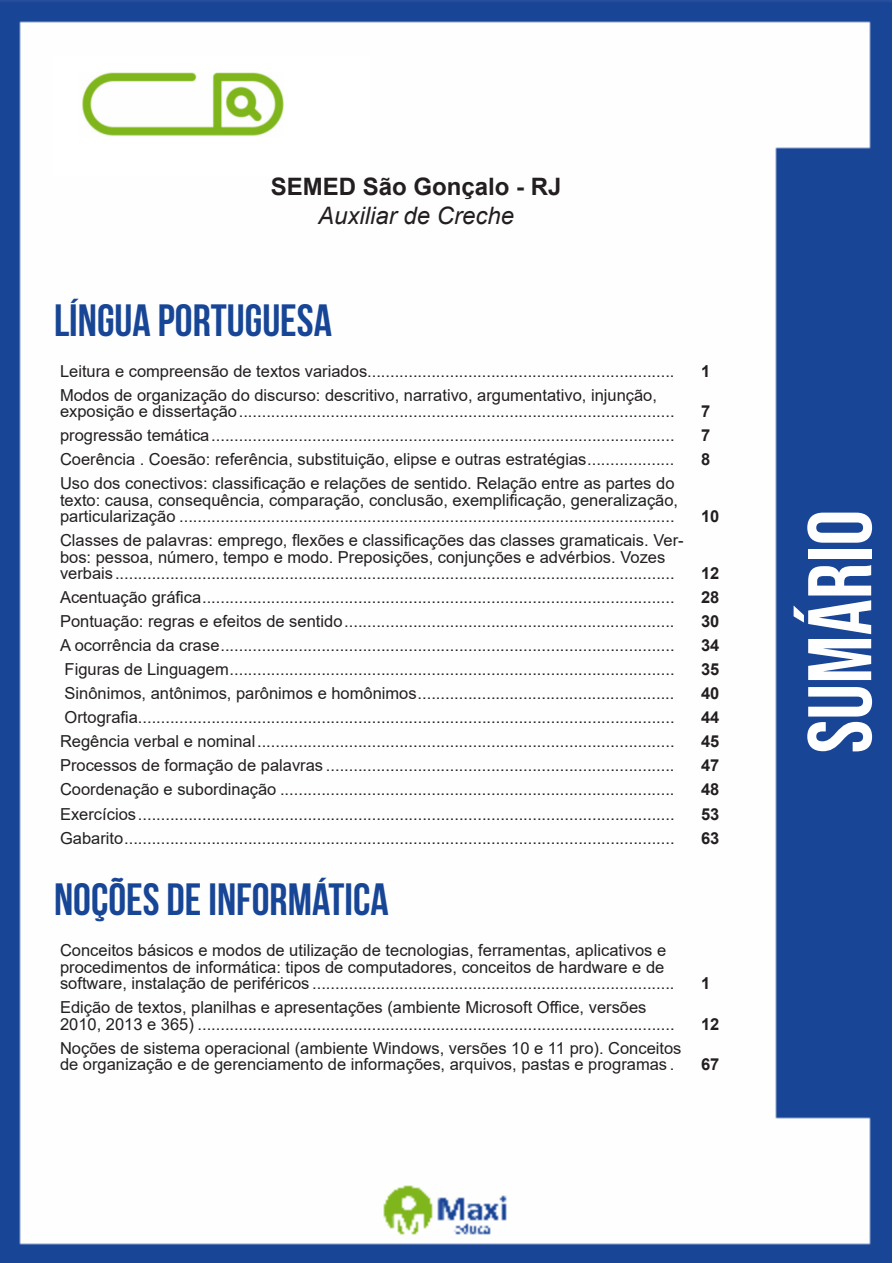
<style>
.page{position:relative;width:893px;height:1263px;background:#fff}
.page>*{position:absolute;margin:0;border:0;box-sizing:border-box;transform-origin:0 0}
.t1{font:90px "Bebas Neue";color:#fff}
.t2{font:700 45px "Bebas Neue";color:#184696}
.t3{font:700 24px "Arial";color:#231f20}
.t4{font:italic 24px "Arial";color:#231f20}
.ALTERNATIVAS{font:16.5px/16.5px "Arial";color:#231f20}
.INDICE{font:700 16.5px "Arial";color:#231f20}
</style>
<div class="page">
<img style="left:0;top:0;width:892px;height:1263px">
<div style="left:53px;top:55px;width:317px;height:121px;background:#fff"></div>
<img style="left:82px;top:72px;width:201px;height:64px">
<p class="t3" style="left:271px;top:170px;width:292px">SEMED São Gonçalo - RJ</p>
<p class="t4" style="left:318px;top:200px;width:198px">Auxiliar de Creche</p>
<p class="t2" style="left:54px;top:295px;width:279px">LÍNGUA PORTUGUESA</p>
<p class="ALTERNATIVAS" style="left:60px;top:363px;width:616px">Leitura e compreensão de textos variados...................................................................</p>
<p class="INDICE" style="left:701px;top:359px;width:11px">1</p>
<p class="ALTERNATIVAS" style="left:60px;top:387px;width:616px">Modos de organização do discurso: descritivo, narrativo, argumentativo, injunção, exposição e dissertação...............................................................................................</p>
<p class="INDICE" style="left:701px;top:400px;width:11px">7</p>
<p class="ALTERNATIVAS" style="left:60px;top:427px;width:616px">progressão temática.....................................................................................................</p>
<p class="INDICE" style="left:701px;top:424px;width:11px">7</p>
<p class="ALTERNATIVAS" style="left:60px;top:451px;width:616px">Coerência . Coesão: referência, substituição, elipse e outras estratégias...................</p>
<p class="INDICE" style="left:701px;top:448px;width:11px">8</p>
<p class="ALTERNATIVAS" style="left:60px;top:475px;width:620px">Uso dos conectivos: classificação e relações de sentido. Relação entre as partes do texto: causa, consequência, comparação, conclusão, exemplificação, generalização, particularização ............................................................................................................</p>
<p class="INDICE" style="left:701px;top:505px;width:20px">10</p>
<p class="ALTERNATIVAS" style="left:60px;top:532px;width:625px">Classes de palavras: emprego, flexões e classificações das classes gramaticais. Ver&shy;bos: pessoa, número, tempo e modo. Preposições, conjunções e advérbios. Vozes verbais..........................................................................................................................</p>
<p class="INDICE" style="left:701px;top:562px;width:20px">12</p>
<p class="ALTERNATIVAS" style="left:60px;top:589px;width:616px">Acentuação gráfica.......................................................................................................</p>
<p class="INDICE" style="left:701px;top:586px;width:20px">28</p>
<p class="ALTERNATIVAS" style="left:60px;top:613px;width:616px">Pontuação: regras e efeitos de sentido........................................................................</p>
<p class="INDICE" style="left:701px;top:610px;width:20px">30</p>
<p class="ALTERNATIVAS" style="left:60px;top:637px;width:616px">A ocorrência da crase...................................................................................................</p>
<p class="INDICE" style="left:701px;top:634px;width:20px">34</p>
<p class="ALTERNATIVAS" style="left:65px;top:661px;width:611px">Figuras de Linguagem.................................................................................................</p>
<p class="INDICE" style="left:701px;top:658px;width:20px">35</p>
<p class="ALTERNATIVAS" style="left:65px;top:685px;width:611px">Sinônimos, antônimos, parônimos e homônimos........................................................</p>
<p class="INDICE" style="left:701px;top:682px;width:20px">40</p>
<p class="ALTERNATIVAS" style="left:65px;top:709px;width:612px">Ortografia.....................................................................................................................</p>
<p class="INDICE" style="left:701px;top:706px;width:20px">44</p>
<p class="ALTERNATIVAS" style="left:60px;top:733px;width:616px">Regência verbal e nominal...........................................................................................</p>
<p class="INDICE" style="left:701px;top:730px;width:20px">45</p>
<p class="ALTERNATIVAS" style="left:60px;top:757px;width:616px">Processos de formação de palavras ............................................................................</p>
<p class="INDICE" style="left:701px;top:754px;width:20px">47</p>
<p class="ALTERNATIVAS" style="left:60px;top:781px;width:616px">Coordenação e subordinação ......................................................................................</p>
<p class="INDICE" style="left:701px;top:778px;width:20px">48</p>
<p class="ALTERNATIVAS" style="left:60px;top:806px;width:616px">Exercícios.....................................................................................................................</p>
<p class="INDICE" style="left:701px;top:803px;width:20px">53</p>
<p class="ALTERNATIVAS" style="left:60px;top:830px;width:616px">Gabarito........................................................................................................................</p>
<p class="INDICE" style="left:701px;top:827px;width:20px">63</p>
<p class="t2" style="left:54px;top:875px;width:336px">NOÇÕES DE INFORMÁTICA</p>
<p class="ALTERNATIVAS" style="left:60px;top:942px;width:616px">Conceitos básicos e modos de utilização de tecnologias, ferramentas, aplicativos e procedimentos de informática: tipos de computadores, conceitos de hardware e de software, instalação de periféricos ...............................................................................</p>
<p class="INDICE" style="left:701px;top:972px;width:11px">1</p>
<p class="ALTERNATIVAS" style="left:60px;top:999px;width:616px">Edição de textos, planilhas e apresentações (ambiente Microsoft Office, versões<br>2010, 2013 e 365) ........................................................................................................</p>
<p class="ALTERNATIVAS" style="left:60px;top:1040px;width:623px">Noções de sistema operacional (ambiente Windows, versões 10 e 11 pro). Conceitos de organização e de gerenciamento de informações, arquivos, pastas e programas .</p>
<p class="INDICE" style="left:701px;top:1012px;width:20px">12</p>
<p class="INDICE" style="left:701px;top:1053px;width:20px">67</p>
<h1 class="t1" style="left:789px;top:753px;width:245px;rotate:-90deg">sumário</h1>
</div>
